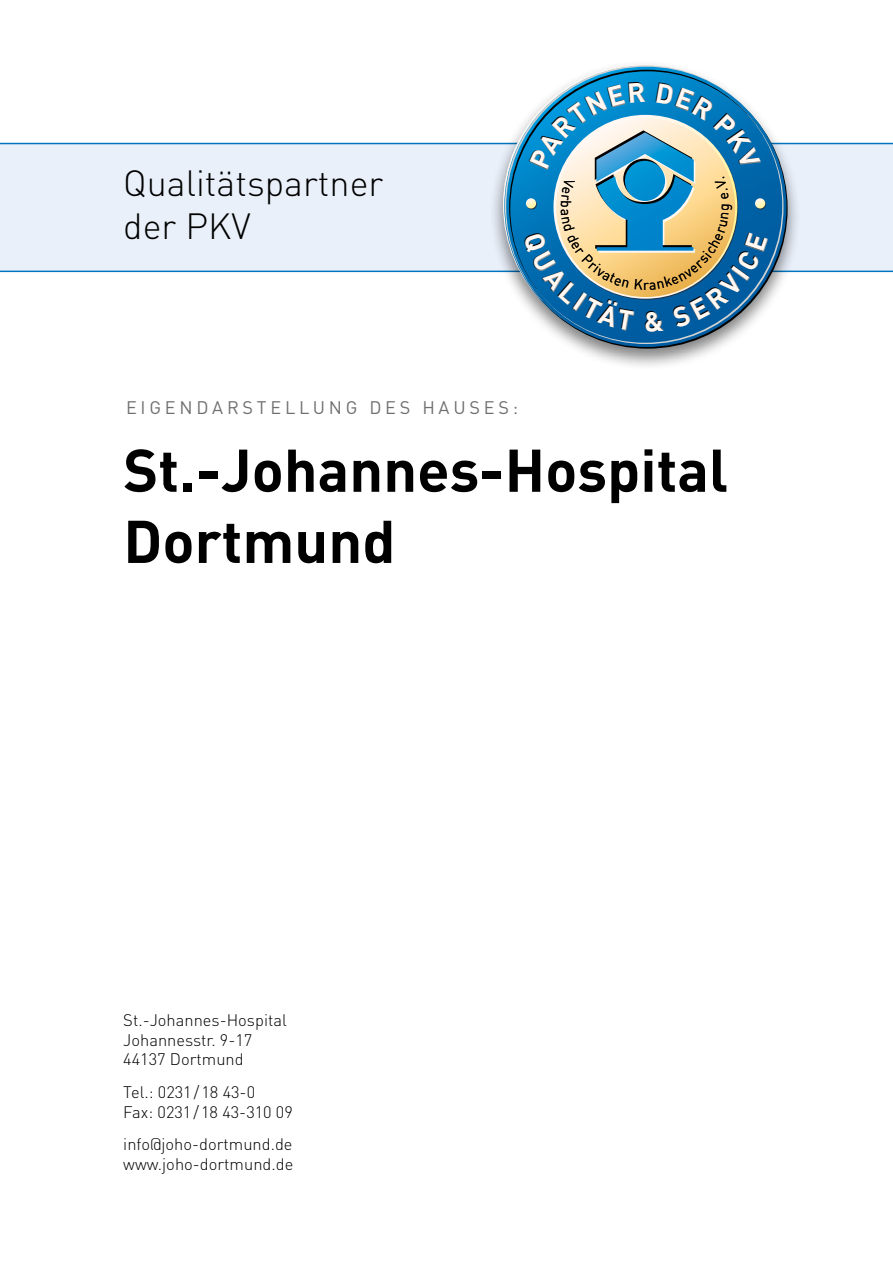
<style>
.page{position:relative;width:893px;height:1263px;background:#fff}
.page>*{position:absolute;margin:0;border:0;box-sizing:border-box;transform-origin:0 0}
.t1{font:700 59.25px/71.1px "DINOT";color:#000}
.t2{font:300 36px/43.2px "DINOT";color:#000}
.t3{font:18px "DINOT";letter-spacing:.21em;color:#706f6f}
.t4{font:300 16.5px/19.8px "DINOT";color:#000}
</style>
<div class="page">
<div style="left:0;top:143px;width:893px;height:129px;background:#eaf0fa"></div>
<div style="left:489px;top:59px;width:312px;height:312px;background:#000;opacity:.5"></div>
<svg style="left:506px;top:67px;width:280px;height:280px"></svg>
<svg style="left:522px;top:82px;width:246px;height:250px;background:#659eb3"></svg>
<h2 class="t2" style="left:123px;top:160px;width:261px">Qualitätspartner der PKV</h2>
<p class="t3" style="left:126px;top:395px;width:393px">EIGENDARSTELLUNG DES HAUSES:</p>
<h1 class="t1" style="left:123px;top:432px;width:606px">St.-Johannes-Hospital<br>Dortmund</h1>
<p class="t4" style="left:123px;top:1009px;width:165px">St.-Johannes-Hospital<br>Johannesstr. 9-17<br>44137 Dortmund</p>
<p class="t4" style="left:123px;top:1081px;width:171px">Tel.: 0231/18 43-0<br>Fax: 0231/18 43-310 09</p>
<p class="t4" style="left:123px;top:1134px;width:172px">info@joho-dortmund.de www.joho-dortmund.de</p>
</div>
